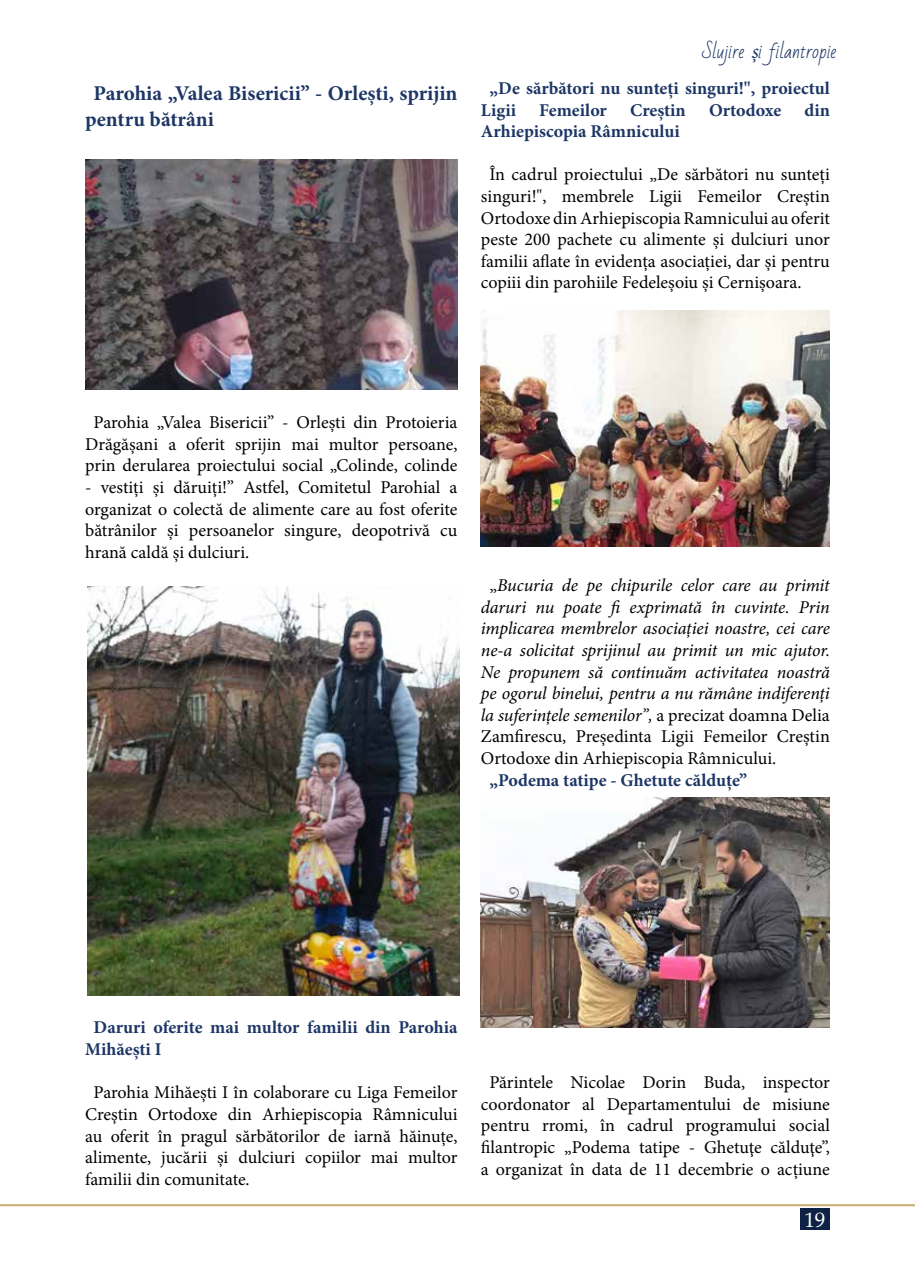
<style>
.page{position:relative;width:915px;height:1285px;background:#fff}
.page>*{position:absolute;margin:0;border:0;box-sizing:border-box;transform-origin:0 0}
.t1{font:700 21px/25.2px "Minion Pro";color:#1d3665}
.t2{font:21px "Palatino Linotype";color:#fff}
.t3{font:18px/21.6px "Minion Pro";color:#000;text-align:justify}
.t4{font:italic 18px/21.6px "Minion Pro";letter-spacing:-.01em;color:#000;text-align:justify}
.t5{font:700 18px/21.6px "Minion Pro";color:#1d3665}
.t6{font:18px "Bad Script";color:#1d3665}
.s1{font-family:"Minion Pro";font-style:italic;font-size:21px}
.s2{font-style:normal}
</style>
<div class="page">
<div style="left:799px;top:1208px;width:30px;height:21px;background:#0e2246"></div>
<hr style="left:0;top:1203px;width:914px;height:2px;background:#c9b17a">
<img style="left:87px;top:586px;width:372px;height:409px">
<img style="left:480px;top:310px;width:349px;height:236px">
<img style="left:85px;top:159px;width:372px;height:230px">
<img style="left:480px;top:797px;width:349px;height:229px">
<p class="t1" style="left:85px;top:81px;width:374px;text-indent:9px">Parohia „Valea Bisericii” - Orlești, sprijin pentru bătrâni</p>
<p class="t6" style="left:701px;top:42px;width:136px">Slujire <span class="s1">ș</span>i filantropie</p>
<p class="t5" style="left:480px;top:77px;width:350px;text-indent:8px">„De sărbători nu sunteți singuri!", proiectul<br>Ligii</p>
<p class="t5" style="left:539px;top:99px;width:69px">Femeilor</p>
<p class="t5" style="left:630px;top:99px;width:57px">Creștin</p>
<p class="t5" style="left:708px;top:99px;width:74px">Ortodoxe</p>
<p class="t5" style="left:804px;top:99px;width:27px">din</p>
<p class="t5" style="left:480px;top:120px;width:200px">Arhiepiscopia Râmnicului</p>
<p class="t3" style="left:480px;top:164px;width:350px;text-indent:8px">În cadrul proiectului „De sărbători nu sunteți singuri!", membrele Ligii Femeilor Creștin Ortodoxe din Arhiepiscopia Ramnicului au oferit peste 200 pachete cu alimente și dulciuri unor familii aflate în evidența asociației, dar și pentru copiii din parohiile Fedeleșoiu și Cernișoara.</p>
<p class="t3" style="left:85px;top:411px;width:374px;text-align:center">Parohia „Valea Bisericii” - Orlești din Protoieria<br>Drăgășani a oferit sprijin mai multor persoane, prin derularea proiectului social „Colinde, colinde</p>
<p class="t3" style="left:85px;top:476px;width:374px">- vestiți și dăruiți!” Astfel, Comitetul Parohial a organizat o colectă de alimente care au fost oferite bătrânilor și persoanelor singure, deopotrivă cu hrană caldă și dulciuri.</p>
<p class="t4" style="left:480px;top:574px;width:350px;text-indent:8px"><span class="s2">„</span>Bucuria de pe chipurile celor care au primit daruri nu poate fi exprimată în cuvinte. Prin implicarea membrelor asociației noastre, cei care ne-a solicitat sprijinul au primit un mic ajutor.<br>Ne propunem să continuăm activitatea noastră pe ogorul binelui, pentru a nu rămâne indiferenți la suferințele semenilor”, <span class="s2">a precizat doamna Delia Zamfirescu, Președinta Ligii Femeilor Creștin Ortodoxe din Arhiepiscopia Râmnicului.</span></p>
<p class="t5" style="left:489px;top:768px;width:259px">„Podema tatipe - Ghetute călduțe”</p>
<p class="t5" style="left:85px;top:1016px;width:374px;text-indent:8px">Daruri oferite mai multor familii din Parohia<br>Mihăești I</p>
<p class="t3" style="left:85px;top:1081px;width:374px;text-indent:8px">Parohia Mihăești I în colaborare cu Liga Femeilor Creştin Ortodoxe din Arhiepiscopia Râmnicului au oferit în pragul sărbătorilor de iarnă hăinuțe, alimente, jucării și dulciuri copiilor mai multor familii din comunitate.</p>
<p class="t3" style="left:480px;top:1071px;width:350px;text-align:center">Părintele Nicolae Dorin Buda, inspector coordonator al Departamentului de misiune pentru rromi, în cadrul programului social filantropic „Podema tatipe - Ghetuţe călduţe”, a organizat în data de 11 decembrie o acțiune</p>
<p class="t2" style="left:804px;top:1204px;width:22px">19</p>
</div>
